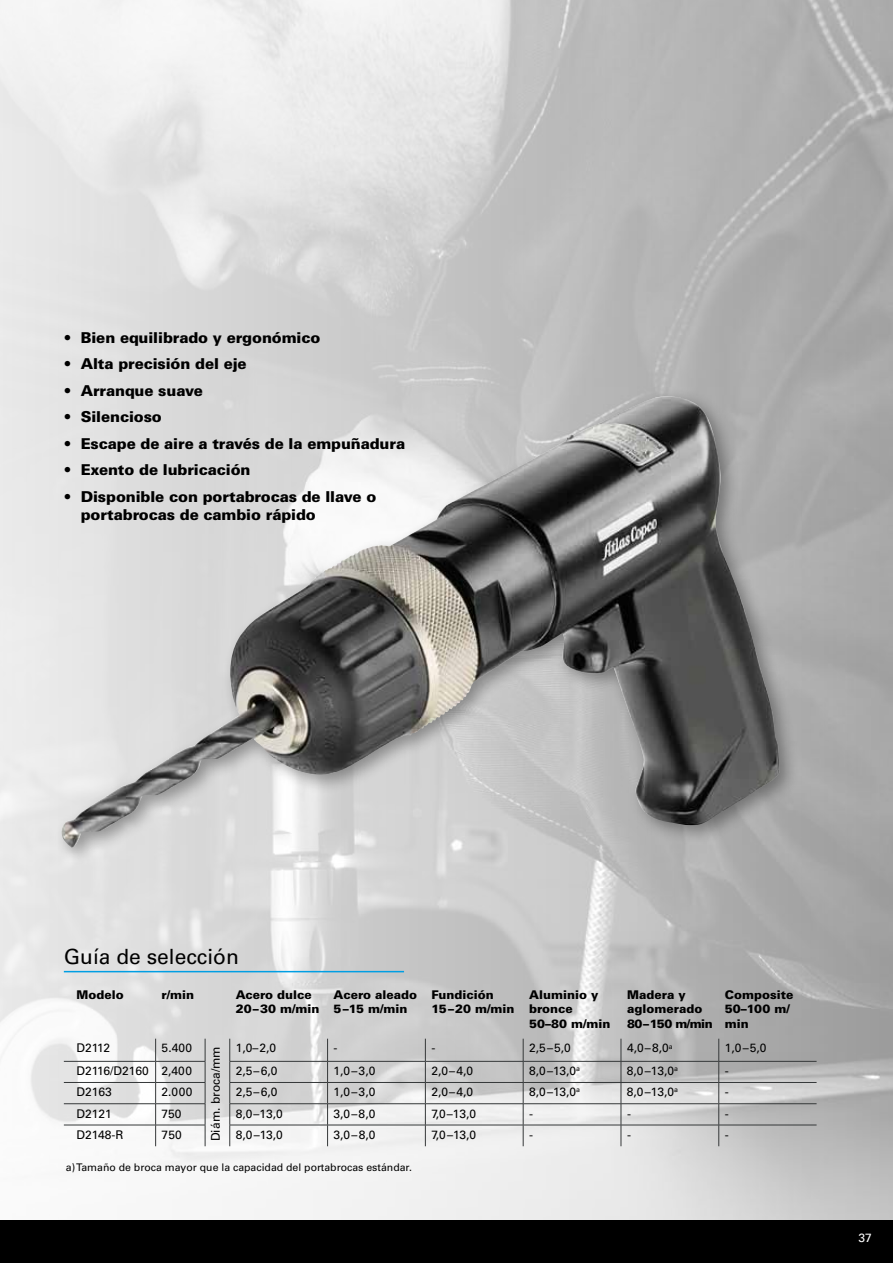
<style>
.page{position:relative;width:893px;height:1263px;background:#fff}
.page>*{position:absolute;margin:0;border:0;box-sizing:border-box;transform-origin:0 0}
.t1{font:21px "Univers LT Std";color:#000}
.t2{font:900 15px/18px "Univers LT Std";letter-spacing:-.01em;color:#000}
.t3{font:12px "Univers LT Std";color:#000}
.t4{font:900 12px/14.4px "Univers LT Std";color:#000}
.t5{font:12px "Univers LT Std";color:#fff}
.t6{font:10.5px "Univers LT Std";color:#000}
</style>
<div class="page">
<img style="left:0;top:0;width:893px;height:1220px">
<div style="left:54px;top:388px;width:745px;height:478px;background:#000;opacity:.35"></div>
<img style="left:57px;top:399px;width:596px;height:448px">
<hr style="left:64px;top:1061px;width:92px;height:1px;background:#353839">
<hr style="left:156px;top:1061px;width:49px;height:1px;background:#353839">
<hr style="left:230px;top:1061px;width:98px;height:1px;background:#353839">
<hr style="left:328px;top:1061px;width:97px;height:1px;background:#353839">
<hr style="left:425px;top:1061px;width:98px;height:1px;background:#353839">
<hr style="left:523px;top:1061px;width:98px;height:1px;background:#353839">
<hr style="left:621px;top:1061px;width:98px;height:1px;background:#353839">
<hr style="left:719px;top:1061px;width:98px;height:1px;background:#353839">
<hr style="left:64px;top:1082px;width:92px;height:1px;background:#353839">
<hr style="left:156px;top:1082px;width:49px;height:1px;background:#353839">
<hr style="left:230px;top:1082px;width:98px;height:1px;background:#353839">
<hr style="left:328px;top:1082px;width:97px;height:1px;background:#353839">
<hr style="left:425px;top:1082px;width:98px;height:1px;background:#353839">
<hr style="left:523px;top:1082px;width:98px;height:1px;background:#353839">
<hr style="left:621px;top:1082px;width:98px;height:1px;background:#353839">
<hr style="left:719px;top:1082px;width:98px;height:1px;background:#353839">
<hr style="left:64px;top:1103px;width:92px;height:1px;background:#353839">
<hr style="left:156px;top:1103px;width:49px;height:1px;background:#353839">
<hr style="left:230px;top:1103px;width:98px;height:1px;background:#353839">
<hr style="left:328px;top:1103px;width:97px;height:1px;background:#353839">
<hr style="left:425px;top:1103px;width:98px;height:1px;background:#353839">
<hr style="left:523px;top:1103px;width:98px;height:1px;background:#353839">
<hr style="left:621px;top:1103px;width:98px;height:1px;background:#353839">
<hr style="left:719px;top:1103px;width:98px;height:1px;background:#353839">
<hr style="left:64px;top:1125px;width:92px;height:1px;background:#353839">
<hr style="left:156px;top:1125px;width:49px;height:1px;background:#353839">
<svg style="left:155px;top:1039px;width:1px;height:107px"></svg>
<svg style="left:205px;top:1039px;width:1px;height:107px"></svg>
<hr style="left:230px;top:1125px;width:98px;height:1px;background:#353839">
<svg style="left:229px;top:1039px;width:1px;height:107px"></svg>
<hr style="left:328px;top:1125px;width:97px;height:1px;background:#353839">
<svg style="left:327px;top:1039px;width:1px;height:107px"></svg>
<hr style="left:425px;top:1125px;width:98px;height:1px;background:#353839">
<svg style="left:425px;top:1039px;width:1px;height:107px"></svg>
<hr style="left:523px;top:1125px;width:98px;height:1px;background:#353839">
<svg style="left:523px;top:1039px;width:1px;height:107px"></svg>
<hr style="left:621px;top:1125px;width:98px;height:1px;background:#353839">
<svg style="left:621px;top:1039px;width:1px;height:107px"></svg>
<hr style="left:719px;top:1125px;width:98px;height:1px;background:#353839">
<svg style="left:718px;top:1039px;width:1px;height:107px"></svg>
<hr style="left:64px;top:971px;width:340px;height:1px;background:#009ee3">
<div style="left:0;top:1220px;width:893px;height:43px;background:#000"></div>
<p class="t2" style="left:64px;top:328px;width:258px">• Bien equilibrado y ergonómico</p>
<p class="t2" style="left:64px;top:354px;width:184px">• Alta precisión del eje</p>
<p class="t2" style="left:64px;top:381px;width:141px">• Arranque suave</p>
<p class="t2" style="left:64px;top:408px;width:100px">• Silencioso</p>
<p class="t2" style="left:64px;top:434px;width:343px">• Escape de aire a través de la empuñadura</p>
<p class="t2" style="left:64px;top:461px;width:188px">• Exento de lubricación</p>
<p class="t2" style="left:81px;top:487px;width:297px;text-indent:-17px">• Disponible con portabrocas de llave o portabrocas de cambio rápido</p>
<h1 class="t1" style="left:64px;top:944px;width:177px">Guía de selección</h1>
<p class="t4" style="left:77px;top:987px;width:49px">Modelo</p>
<p class="t4" style="left:162px;top:987px;width:34px">r/min</p>
<p class="t4" style="left:236px;top:987px;width:85px">Acero dulce<br>20–30 m/min</p>
<p class="t4" style="left:334px;top:987px;width:85px">Acero aleado<br>5–15 m/min</p>
<p class="t4" style="left:431px;top:987px;width:85px">Fundición<br>15–20 m/min</p>
<p class="t4" style="left:529px;top:987px;width:83px">Aluminio y bronce<br>50–80 m/min</p>
<p class="t4" style="left:627px;top:987px;width:87px">Madera y aglomerado<br>80–150 m/min</p>
<p class="t4" style="left:725px;top:987px;width:70px">Composite<br>50–100 m/ min</p>
<p class="t3" style="left:77px;top:1041px;width:35px">D2112</p>
<p class="t3" style="left:162px;top:1041px;width:32px">5.400</p>
<p class="t3" style="left:208px;top:1141px;width:96px;rotate:-90deg">Diám. broca/mm</p>
<p class="t3" style="left:236px;top:1041px;width:42px">1,0–2,0</p>
<p class="t3" style="left:334px;top:1041px;width:5px">-</p>
<p class="t3" style="left:431px;top:1041px;width:5px">-</p>
<p class="t3" style="left:529px;top:1041px;width:43px">2,5–5,0</p>
<p class="t3" style="left:627px;top:1041px;width:47px">4,0–8,0<sup>a</sup></p>
<p class="t3" style="left:725px;top:1041px;width:43px">1,0–5,0</p>
<p class="t3" style="left:77px;top:1064px;width:117px">D2116/D2160 2,400</p>
<p class="t3" style="left:236px;top:1064px;width:43px">2,5–6,0</p>
<p class="t3" style="left:334px;top:1064px;width:43px">1,0–3,0</p>
<p class="t3" style="left:431px;top:1064px;width:43px">2,0–4,0</p>
<p class="t3" style="left:529px;top:1064px;width:52px">8,0–13,0<sup>a</sup></p>
<p class="t3" style="left:627px;top:1064px;width:52px">8,0–13,0<sup>a</sup></p>
<p class="t3" style="left:725px;top:1064px;width:5px">-</p>
<p class="t3" style="left:77px;top:1085px;width:37px">D2163</p>
<p class="t3" style="left:162px;top:1085px;width:32px">2.000</p>
<p class="t3" style="left:236px;top:1085px;width:43px">2,5–6,0</p>
<p class="t3" style="left:334px;top:1085px;width:43px">1,0–3,0</p>
<p class="t3" style="left:431px;top:1085px;width:43px">2,0–4,0</p>
<p class="t3" style="left:529px;top:1085px;width:52px">8,0–13,0<sup>a</sup></p>
<p class="t3" style="left:627px;top:1085px;width:52px">8,0–13,0<sup>a</sup></p>
<p class="t3" style="left:725px;top:1085px;width:5px">-</p>
<p class="t3" style="left:77px;top:1106px;width:37px">D2121</p>
<p class="t3" style="left:162px;top:1106px;width:22px">750</p>
<p class="t3" style="left:236px;top:1106px;width:49px">8,0–13,0</p>
<p class="t3" style="left:334px;top:1106px;width:43px">3,0–8,0</p>
<p class="t3" style="left:431px;top:1106px;width:46px">7,0–13,0</p>
<p class="t3" style="left:529px;top:1106px;width:5px">-</p>
<p class="t3" style="left:627px;top:1106px;width:5px">-</p>
<p class="t3" style="left:725px;top:1106px;width:5px">-</p>
<p class="t3" style="left:77px;top:1127px;width:48px">D2148-R</p>
<p class="t3" style="left:162px;top:1127px;width:22px">750</p>
<p class="t3" style="left:236px;top:1127px;width:49px">8,0–13,0</p>
<p class="t3" style="left:334px;top:1127px;width:43px">3,0–8,0</p>
<p class="t3" style="left:431px;top:1127px;width:46px">7,0–13,0</p>
<p class="t3" style="left:529px;top:1127px;width:5px">-</p>
<p class="t3" style="left:627px;top:1127px;width:5px">-</p>
<p class="t3" style="left:725px;top:1127px;width:5px">-</p>
<p class="t6" style="left:66px;top:1161px;width:348px">a) Tamaño de broca mayor que la capacidad del portabrocas estándar.</p>
<p class="t5" style="left:858px;top:1230px;width:15px">37</p>
</div>
